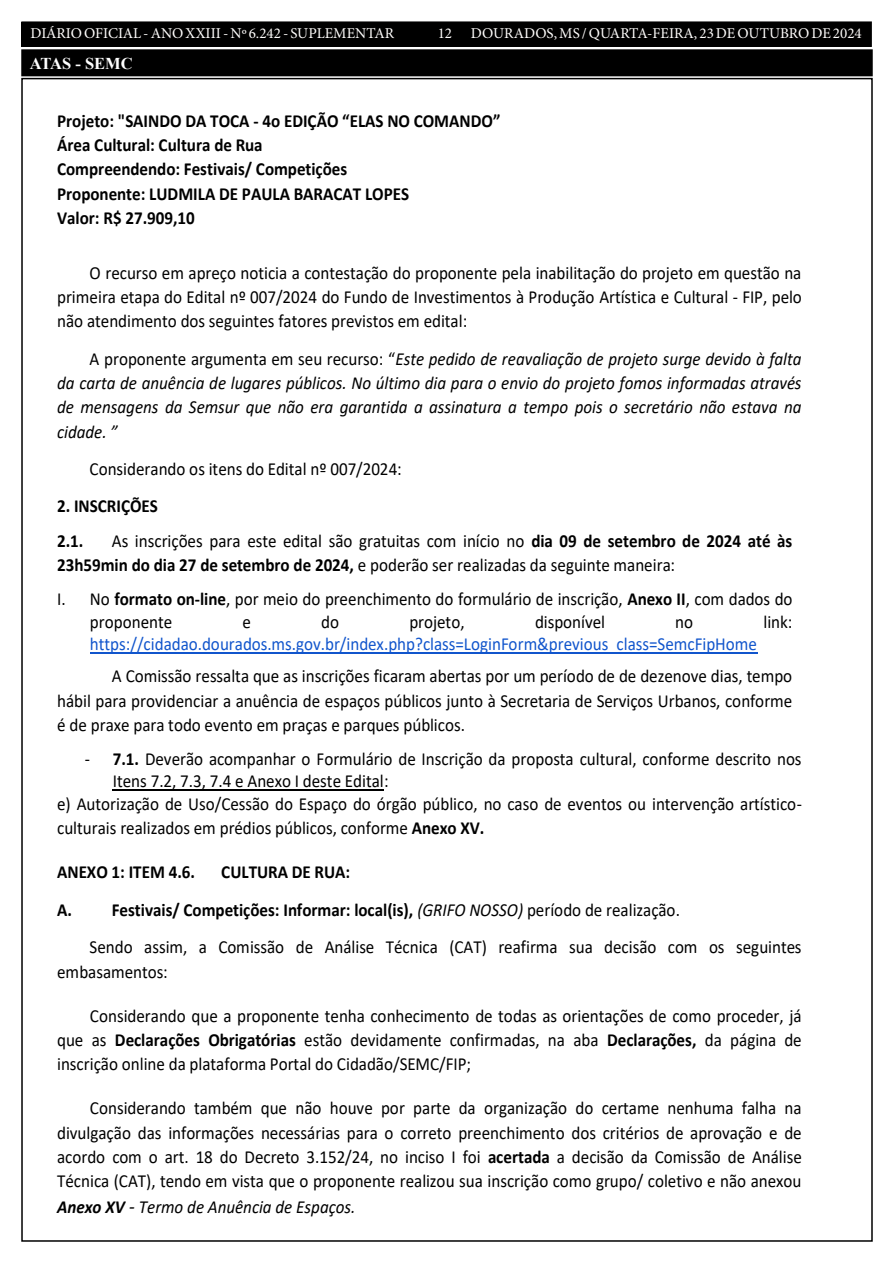
<style>
.page{position:relative;width:893px;height:1263px;background:#fff}
.page>*{position:absolute;margin:0;border:0;box-sizing:border-box;transform-origin:0 0}
.t1{font:18.45px/24.3px "Calibri";color:#000;text-align:justify;scale:.93 1}
.t2{font:700 18.45px/24.2px "Calibri";color:#000;scale:.93 1}
.t3{font:italic 18.45px/24.3px "Calibri";color:#000;text-align:justify;scale:.93 1}
.t4{font:18.45px "Calibri";color:#15c;scale:.93 1}
.t5{font:700 16.5px "Times New Roman";color:#fff}
.t6{font:15px "Minion Pro";color:#fffefd}
.s1{color:#000}
.s2{font-style:normal}
.s3{font-weight:700}
.s4{font-weight:400;font-style:italic}
.s5{font-weight:400}
.s6{font-weight:700;font-style:italic}
.s7{font-style:italic;font-size:20.1px}
.s8{font-style:italic}
</style>
<div class="page">
<div style="left:21px;top:22px;width:850px;height:24px;background:#000"></div>
<div style="left:21px;top:21px;width:851px;height:26px;border:2px solid #000"></div>
<div style="left:23px;top:51px;width:848px;height:23px;background:#000"></div>
<div style="left:21px;top:49px;width:852px;height:27px;border:4px solid #000"></div>
<hr style="left:90px;top:652px;width:667px;height:1px;background:#15c">
<hr style="left:113px;top:789px;width:271px;height:1px;background:#000">
<p class="t6" style="left:31px;top:24px;width:365px">DIÁRIO OFICIAL - ANO XXIII - Nº <span class="s1">6.242 - SUPLEMENTAR</span></p>
<p class="t6" style="left:438px;top:24px;width:426px">12 DOURADOS, MS / QUARTA-FEIRA, 23 DE OUTUBRO DE 2024</p>
<p class="t5" style="left:30px;top:52px;width:104px">ATAS - SEMC</p>
<p class="t2" style="left:57px;top:110px;width:478px">Projeto: "SAINDO DA TOCA - 4o EDIÇÃO “ELAS NO COMANDO” Área Cultural: Cultura de Rua<br>Compreendendo: Festivais/ Competições<br>Proponente: LUDMILA DE PAULA BARACAT LOPES<br>Valor: R$ 27.909,10</p>
<p class="t1" style="left:57px;top:261px;width:802px;text-indent:32px">O recurso em apreço noticia a contestação do proponente pela inabilitação do projeto em questão na primeira etapa do Edital nº 007/2024 do Fundo de Investimentos à Produção Artística e Cultural - FIP, pelo não atendimento dos seguintes fatores previstos em edital:</p>
<p class="t3" style="left:57px;top:346px;width:802px;text-indent:32px"><span class="s2">A proponente argumenta em seu recurso: “</span>Este pedido de reavaliação de projeto surge devido à falta da carta de anuência de lugares públicos. No último dia para o envio do projeto fomos informadas através de mensagens da Semsur que não era garantida a assinatura a tempo pois o secretário não estava na cidade. ”</p>
<p class="t1" style="left:90px;top:457px;width:337px">Considerando os itens do Edital nº 007/2024:</p>
<p class="t2" style="left:57px;top:490px;width:110px;line-height:34.2px">2. INSCRIÇÕES<br>2.1.</p>
<p class="t1" style="left:57px;top:529px;width:792px;text-indent:55px">As inscrições para este edital são gratuitas com início no <span class="s3">dia 09 de setembro de 2024 até às<br>23h59min do dia 27 de setembro de 2024,</span> e poderão ser realizadas da seguinte maneira:</p>
<p class="t1" style="left:90px;top:589px;width:757px;line-height:22.5px;text-indent:-33px">I. No <span class="s3">formato on-line</span>, por meio do preenchimento do formulário de inscrição, <span class="s3">Anexo II</span>, com dados do proponente</p>
<p class="t1" style="left:242px;top:610px;width:11px">e</p>
<p class="t1" style="left:321px;top:610px;width:21px">do</p>
<p class="t1" style="left:409px;top:610px;width:61px">projeto,</p>
<p class="t1" style="left:535px;top:610px;width:77px">disponível</p>
<p class="t1" style="left:675px;top:610px;width:21px">no</p>
<p class="t1" style="left:763px;top:610px;width:33px">link:</p>
<p class="t4" style="left:90px;top:631px;width:719px">https://cidadao.dourados.ms.gov.br/index.php?class=LoginForm&amp;previous_class=SemcFipHome</p>
<p class="t1" style="left:57px;top:665px;width:792px;text-indent:55px">A Comissão ressalta que as inscrições ficaram abertas por um período de de dezenove dias, tempo hábil para providenciar a anuência de espaços públicos junto à Secretaria de Serviços Urbanos, conforme é de praxe para todo evento em praças e parques públicos.</p>
<p class="t1" style="left:85px;top:748px;width:772px">- <span class="s3">7.1.</span> Deverão acompanhar o Formulário de Inscrição da proposta cultural, conforme descrito nos</p>
<p class="t1" style="left:113px;top:770px;width:298px">Itens 7.2, 7.3, 7.4 e Anexo I deste Edital:</p>
<p class="t1" style="left:57px;top:792px;width:802px">e) Autorização de Uso/Cessão do Espaço do órgão público, no caso de eventos ou intervenção artístico-</p>
<p class="t1" style="left:57px;top:816px;width:461px">culturais realizados em prédios públicos, conforme <span class="s3">Anexo XV.</span></p>
<p class="t2" style="left:57px;top:861px;width:150px">ANEXO 1: ITEM 4.6.</p>
<p class="t2" style="left:221px;top:861px;width:140px">CULTURA DE RUA:</p>
<p class="t2" style="left:57px;top:898px;width:671px">A. Festivais/ Competições: Informar: local(is), <span class="s4">(GRIFO NOSSO)</span> <span class="s5">período de realização.</span></p>
<p class="t1" style="left:90px;top:936px;width:767px">Sendo assim, a Comissão de Análise Técnica (CAT) reafirma sua decisão com os seguintes</p>
<p class="t1" style="left:57px;top:960px;width:121px">embasamentos:</p>
<p class="t1" style="left:57px;top:1004px;width:802px;text-indent:33px">Considerando que a proponente tenha conhecimento de todas as orientações de como proceder, já que as <span class="s3">Declarações Obrigatórias</span> estão devidamente confirmadas, na aba <span class="s3">Declarações,</span> da página de inscrição online da plataforma Portal do Cidadão/SEMC/FIP;</p>
<p class="t1" style="left:57px;top:1097px;width:802px;text-indent:33px">Considerando também que não houve por parte da organização do certame nenhuma falha na divulgação das informações necessárias para o correto preenchimento dos critérios de aprovação e de acordo com o art. 18 do Decreto 3.152/24, no inciso I foi <span class="s3">acertada</span> a decisão da Comissão de Análise Técnica (CAT), tendo em vista que o proponente realizou sua inscrição como grupo/ coletivo e não anexou <span class="s6">Anexo XV</span> <span class="s7">-</span> <span class="s8">Termo de Anuência de Espaços.</span></p>
</div>
